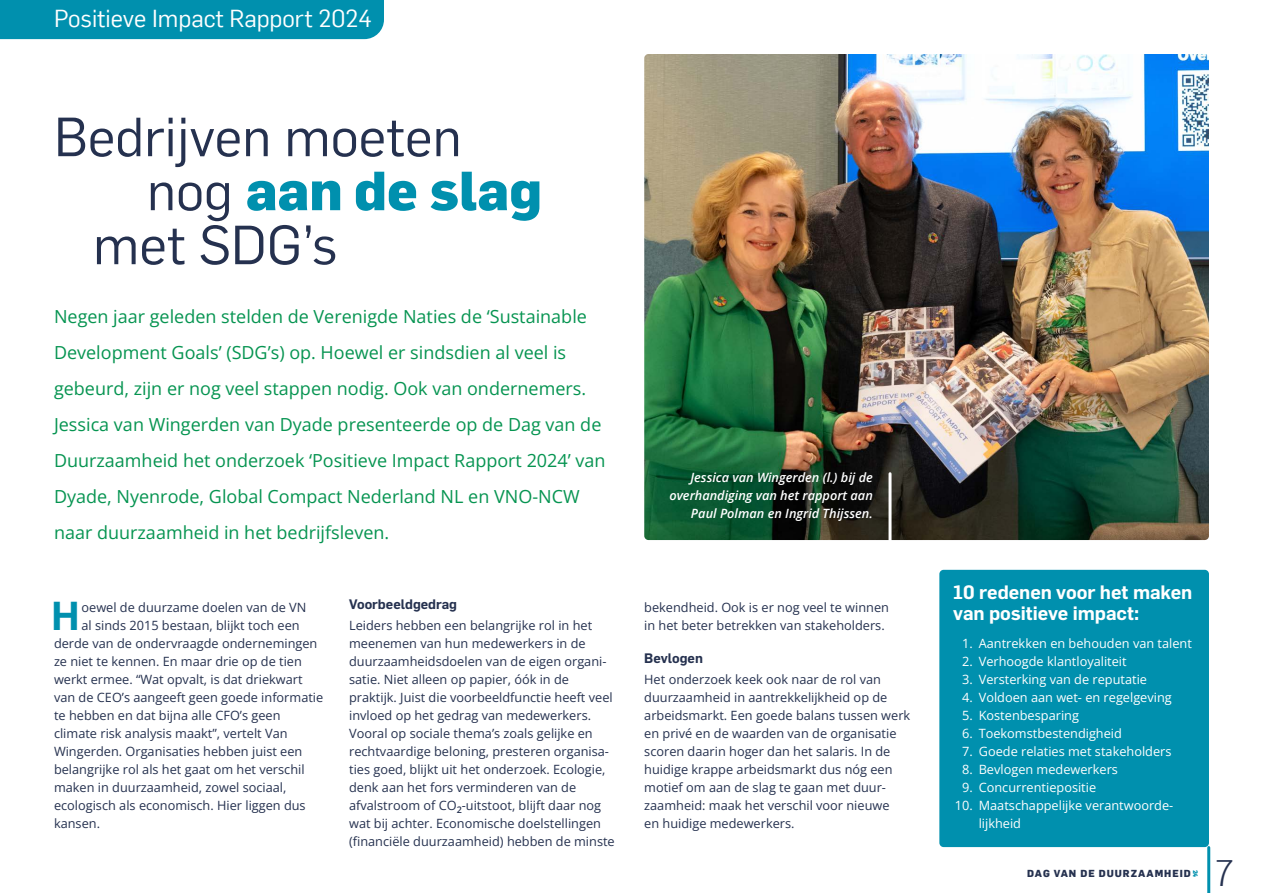
<style>
.page{position:relative;width:1263px;height:893px;background:#fff}
.page>*{position:absolute;margin:0;border:0;box-sizing:border-box;transform-origin:0 0}
.t1{font:54px "Flama";color:#25314f}
.t2{font:800 54px "Flama";color:#0090ae}
.t3{font:700 39.3px "Open Sans";color:#0090ae}
.t4{font:300 36px "Flama";color:#25314f}
.t5{font:24px "Flama";color:#fff}
.t6{font:600 19.05px/21px "Flama Trial";letter-spacing:-.005em;color:#fff}
.t7{font:18px/36px "Open Sans";color:#069451}
.t8{font:600 13.5px "Flama Trial";color:#25314f}
.t9{font:12.75px/18px "Open Sans";color:#25314f}
.t10{font:12.75px/18px "Open Sans";color:#fff}
.t11{font:italic 600 12.75px/18px "Open Sans";color:#fff;text-align:right}
.t12{font:800 9.9px "Flama";letter-spacing:.1em;color:#25314f}
.t13{font:800 6.3px "Flama";color:#0090ae}
.s1{font-weight:400;color:#25314f}
</style>
<div class="page">
<svg style="left:1013px;top:846px;width:198px;height:47px"></svg>
<hr style="left:1207px;top:847px;width:3px;height:46px;background:#0090ae">
<img style="left:644px;top:54px;width:565px;height:486px">
<div style="left:0;top:0;width:384px;height:39px;background:#0090ae"></div>
<div style="left:939px;top:570px;width:270px;height:277px;background:#0090ae;border-radius:4px"></div>
<hr style="left:888px;top:474px;width:3px;height:72px;background:#fff">
<h3 class="t5" style="left:54px;top:2px;width:319px">Positieve Impact Rapport 2024</h3>
<h1 class="t1" style="left:54px;top:100px;width:409px">Bedrijven moeten</h1>
<h1 class="t2" style="left:147px;top:152px;width:397px"><span class="s1">nog</span> aan de slag</h1>
<h1 class="t1" style="left:93px;top:208px;width:246px">met SDG’s</h1>
<p class="t7" style="left:54px;top:298px;width:553px">Negen jaar geleden stelden de Verenigde Naties de ‘Sustainable Development Goals’ (SDG’s) op. Hoewel er sindsdien al veel is gebeurd, zijn er nog veel stappen nodig. Ook van ondernemers.<br>Jessica van Wingerden van Dyade presenteerde op de Dag van de Duurzaamheid het onderzoek ‘Positieve Impact Rapport 2024’ van Dyade, Nyenrode, Global Compact Nederland NL en VNO-NCW naar duurzaamheid in het bedrijfsleven.</p>
<h2 class="t3" style="left:50px;top:588px;width:32px">H</h2>
<p class="t9" style="left:82px;top:598px;width:226px">oewel de duurzame doelen van de VN</p>
<p class="t9" style="left:82px;top:616px;width:220px">al sinds 2015 bestaan, blijkt toch een</p>
<p class="t9" style="left:54px;top:634px;width:265px">derde van de ondervraagde ondernemingen</p>
<p class="t9" style="left:54px;top:652px;width:249px">ze niet te kennen. En maar drie op de tien</p>
<p class="t9" style="left:54px;top:670px;width:250px">werkt ermee. “Wat opvalt, is dat driekwart</p>
<p class="t9" style="left:54px;top:688px;width:271px">van de CEO’s aangeeft geen goede informatie</p>
<p class="t9" style="left:54px;top:706px;width:228px">te hebben en dat bijna alle CFO’s geen</p>
<p class="t9" style="left:54px;top:724px;width:235px">climate risk analysis maakt”, vertelt Van</p>
<p class="t9" style="left:54px;top:742px;width:250px">Wingerden. Organisaties hebben juist een</p>
<p class="t9" style="left:54px;top:760px;width:252px">belangrijke rol als het gaat om het verschil</p>
<p class="t9" style="left:54px;top:778px;width:234px">maken in duurzaamheid, zowel sociaal,</p>
<p class="t9" style="left:54px;top:796px;width:253px">ecologisch als economisch. Hier liggen dus</p>
<p class="t9" style="left:54px;top:814px;width:48px">kansen.</p>
<p class="t8" style="left:349px;top:599px;width:109px">Voorbeeldgedrag</p>
<p class="t9" style="left:349px;top:616px;width:267px">Leiders hebben een belangrijke rol in het meenemen van hun medewerkers in de duurzaamheidsdoelen van de eigen organi&shy;satie. Niet alleen op papier, óók in de praktijk. Juist die voorbeeldfunctie heeft veel invloed op het gedrag van medewerkers.<br>Vooral op sociale thema’s zoals gelijke en rechtvaardige beloning, presteren organisa&shy;ties goed, blijkt uit het onderzoek. Ecologie, denk aan het fors verminderen van de afvalstroom of CO<sub>2</sub>-uitstoot, blijft daar nog wat bij achter. Economische doelstellingen (financiële duurzaamheid) hebben de minste</p>
<p class="t11" style="left:669px;top:468px;width:205px">Jessica van Wingerden (l.) bij de overhandiging van het rapport aan<br>Paul Polman en Ingrid Thijssen.</p>
<p class="t9" style="left:644px;top:598px;width:246px">bekendheid. Ook is er nog veel te winnen in het beter betrekken van stakeholders.</p>
<p class="t8" style="left:644px;top:653px;width:60px">Bevlogen</p>
<p class="t9" style="left:644px;top:670px;width:267px">Het onderzoek keek ook naar de rol van duurzaamheid in aantrekkelijkheid op de arbeidsmarkt. Een goede balans tussen werk en privé en de waarden van de organisatie scoren daarin hoger dan het salaris. In de huidige krappe arbeidsmarkt dus nóg een motief om aan de slag te gaan met duur&shy;zaamheid: maak het verschil voor nieuwe<br>en huidige medewerkers.</p>
<h3 class="t6" style="left:953px;top:583px;width:241px">10 redenen voor het maken van positieve impact:</h3>
<p class="t10" style="left:962px;top:634px;width:231px">1. Aantrekken en behouden van talent</p>
<p class="t10" style="left:962px;top:652px;width:166px">2. Verhoogde klantloyaliteit</p>
<p class="t10" style="left:962px;top:670px;width:187px">3. Versterking van de reputatie</p>
<p class="t10" style="left:962px;top:688px;width:211px">4. Voldoen aan wet- en regelgeving</p>
<p class="t10" style="left:962px;top:706px;width:118px">5. Kostenbesparing</p>
<p class="t10" style="left:962px;top:724px;width:161px">6. Toekomstbestendigheid</p>
<p class="t10" style="left:962px;top:742px;width:211px">7. Goede relaties met stakeholders</p>
<p class="t10" style="left:962px;top:760px;width:157px">8. Bevlogen medewerkers</p>
<p class="t10" style="left:962px;top:778px;width:136px">9. Concurrentiepositie</p>
<p class="t10" style="left:979px;top:796px;width:196px;text-indent:-24px">10. Maatschappelijke verantwoorde&shy;lijkheid</p>
<p class="t12" style="left:1027px;top:866px;width:165px">DAG VAN DE DUURZAAMHEID</p>
<h3 class="t4" style="left:1215px;top:849px;width:20px">7</h3>
<p class="t13" style="left:1200px;top:869px;width:9px;rotate:90deg">24</p>
</div>
